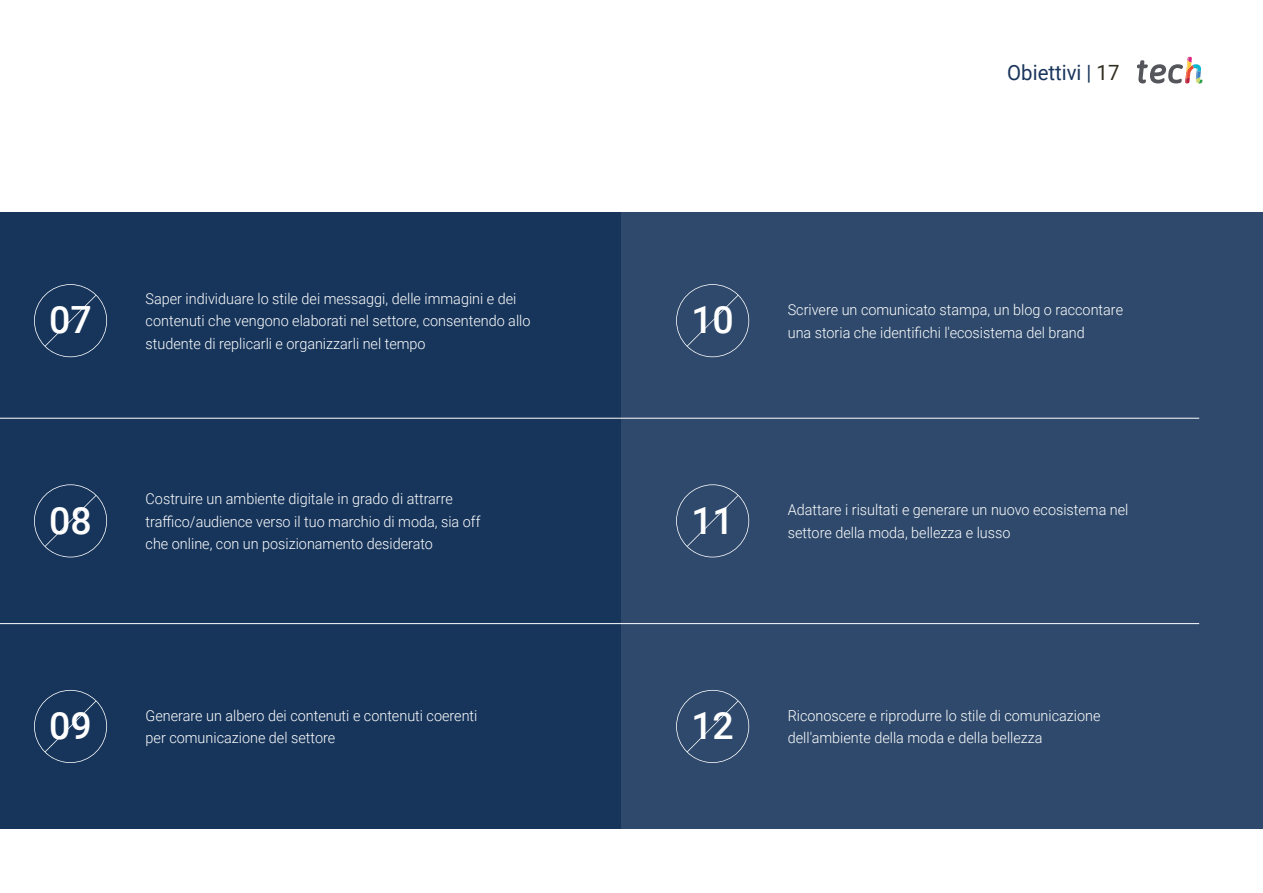
<style>
.page{position:relative;width:1263px;height:893px;background:#fff}
.page>*{position:absolute;margin:0;border:0;box-sizing:border-box;transform-origin:0 0}
.t1{font:500 37.5px "Roboto";color:#fff}
.t2{font:21px "Roboto";color:#1a355c}
.t3{font:300 15px/22.5px "Roboto";color:#fff;scale:.96 1}
.s1{color:#312e20}
</style>
<div class="page">
<svg style="left:1137px;top:57px;width:65px;height:27px"></svg>
<div style="left:0;top:213px;width:621px;height:616px;background:#17355b"></div>
<div style="left:621px;top:213px;width:642px;height:616px;background:#2e496b"></div>
<svg style="left:34px;top:284px;width:73px;height:73px"></svg>
<svg style="left:34px;top:484px;width:73px;height:73px"></svg>
<svg style="left:676px;top:284px;width:73px;height:73px"></svg>
<svg style="left:34px;top:690px;width:73px;height:73px"></svg>
<svg style="left:676px;top:484px;width:73px;height:73px"></svg>
<svg style="left:676px;top:690px;width:73px;height:73px"></svg>
<hr style="left:0;top:418px;width:1199px;height:1px;background:#fff">
<hr style="left:0;top:623px;width:1199px;height:1px;background:#fff">
<h2 class="t2" style="left:1007px;top:57px;width:114px">Obiettivi | <span class="s1">17</span></h2>
<h1 class="t1" style="left:49px;top:294px;width:44px">07</h1>
<p class="t3" style="left:146px;top:287px;width:402px">Saper individuare lo stile dei messaggi, delle immagini e dei contenuti che vengono elaborati nel settore, consentendo allo studente di replicarli e organizzarli nel tempo</p>
<h1 class="t1" style="left:691px;top:294px;width:44px">10</h1>
<p class="t3" style="left:788px;top:298px;width:351px">Scrivere un comunicato stampa, un blog o raccontare</p>
<p class="t3" style="left:788px;top:320px;width:311px">una storia che identifichi l'ecosistema del brand</p>
<h1 class="t1" style="left:49px;top:494px;width:44px">08</h1>
<p class="t3" style="left:146px;top:487px;width:350px">Costruire un ambiente digitale in grado di attrarre traffico/audience verso il tuo marchio di moda, sia off che online, con un posizionamento desiderato</p>
<h1 class="t1" style="left:691px;top:494px;width:44px">11</h1>
<p class="t3" style="left:788px;top:498px;width:356px">Adattare i risultati e generare un nuovo ecosistema nel settore della moda, bellezza e lusso</p>
<h1 class="t1" style="left:49px;top:699px;width:44px">09</h1>
<p class="t3" style="left:146px;top:704px;width:347px">Generare un albero dei contenuti e contenuti coerenti per comunicazione del settore</p>
<h1 class="t1" style="left:691px;top:699px;width:44px">12</h1>
<p class="t3" style="left:788px;top:704px;width:327px">Riconoscere e riprodurre lo stile di comunicazione</p>
<p class="t3" style="left:788px;top:726px;width:267px">dell'ambiente della moda e della bellezza</p>
</div>
